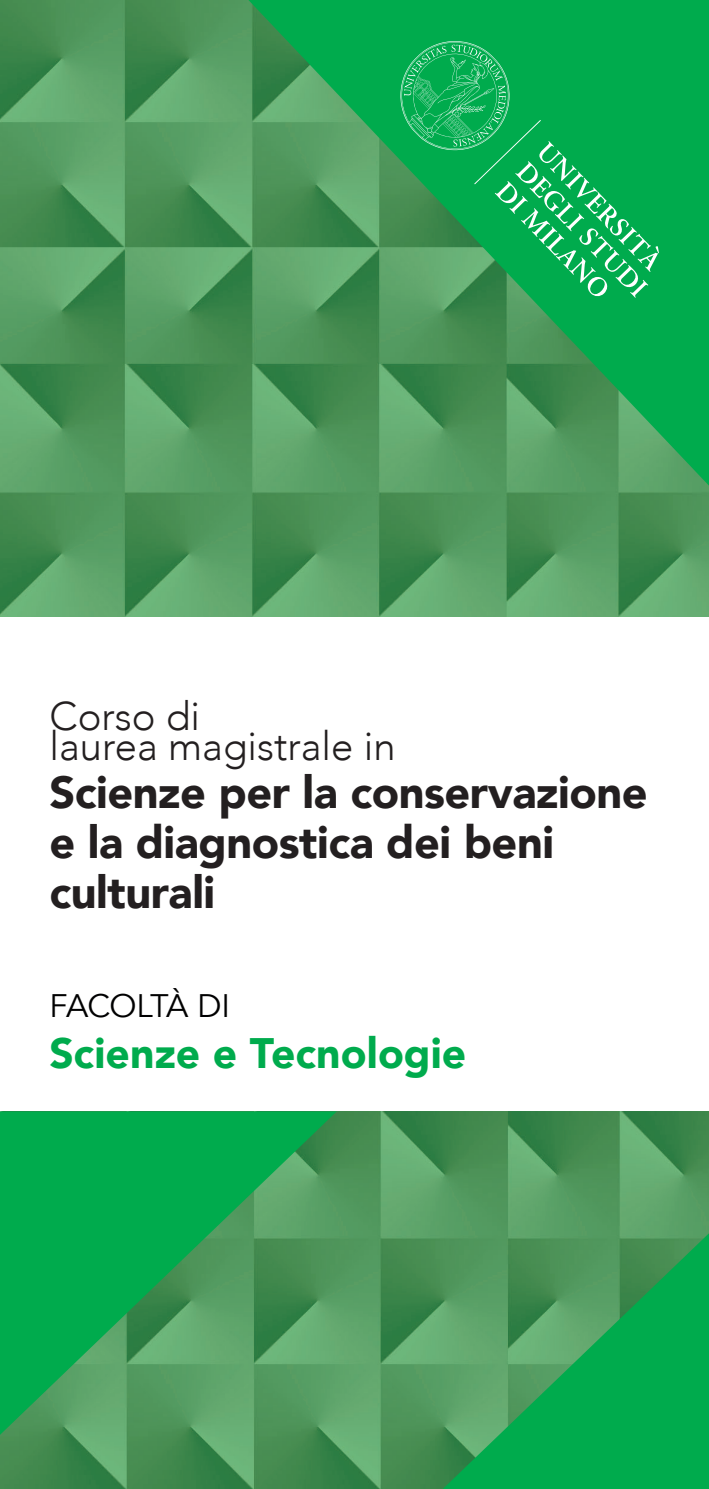
<style>
.page{position:relative;width:709px;height:1489px;background:#fff}
.page>*{position:absolute;margin:0;border:0;box-sizing:border-box;transform-origin:0 0}
.t1{font:900 45px/50px "Avenir";letter-spacing:-.01em;color:#231f20}
.t2{font:900 42.5px "Avenir";color:#00ab4d}
.t3{font:300 40px "Avenir";color:#231f20}
.t4{font:32.5px "Avenir";letter-spacing:-.03em;color:#000001}
</style>
<div class="page">
<img style="left:0;top:0;width:709px;height:616px">
<img style="left:0;top:1111px;width:709px;height:377px">
<svg style="left:443px;top:1233px;width:266px;height:255px;background:#2aa357"></svg>
<svg style="left:0;top:1111px;width:337px;height:323px;background:#2aa357"></svg>
<svg style="left:248px;top:0;width:461px;height:485px;background:#349f58"></svg>
<svg style="left:400px;top:41px;width:259px;height:257px;background:#1aad5a"></svg>
<p class="t3" style="left:50px;top:693px;width:152px">Corso di</p>
<p class="t3" style="left:50px;top:723px;width:347px">laurea magistrale in</p>
<p class="t1" style="left:50px;top:766px;width:599px">Scienze per la conservazione e la diagnostica dei beni culturali</p>
<p class="t4" style="left:50px;top:986px;width:182px">FACOLTÀ DI</p>
<p class="t2" style="left:50px;top:1016px;width:418px">Scienze e Tecnologie</p>
</div>
